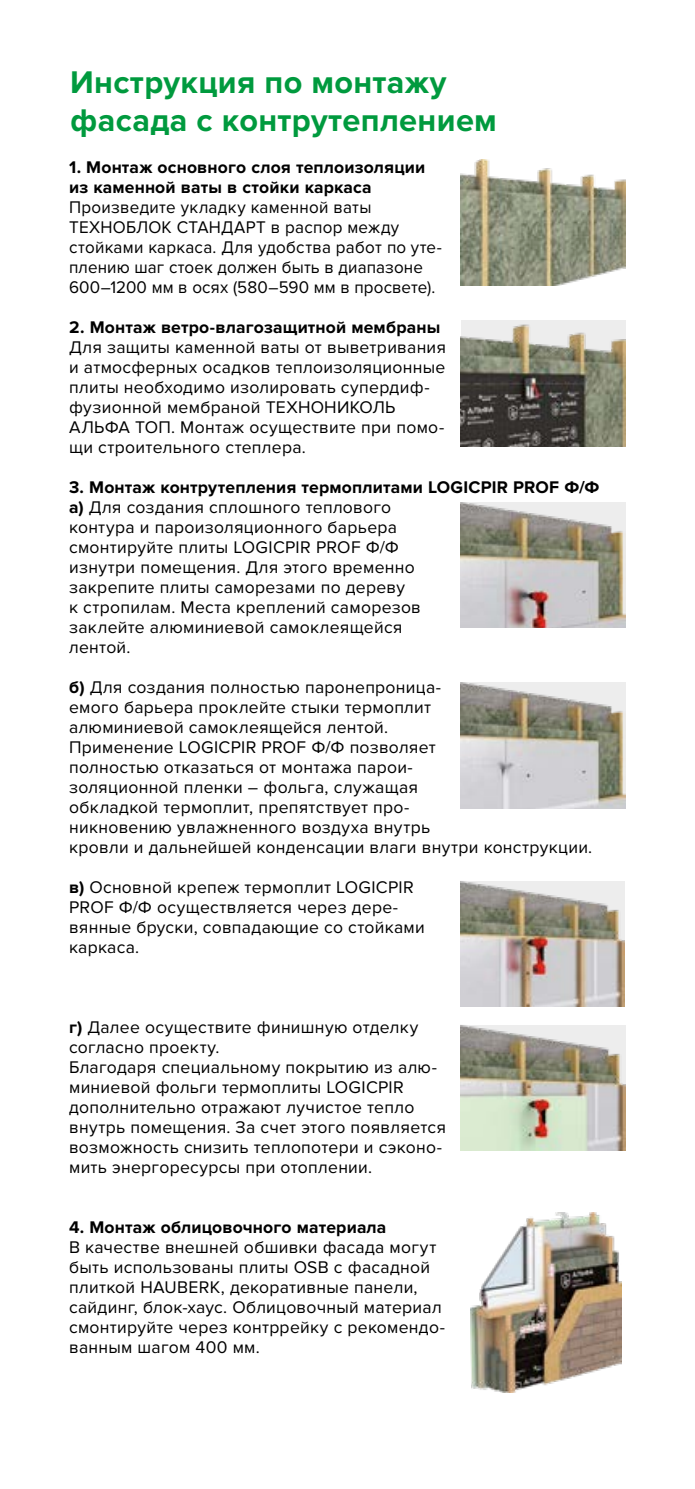
<style>
.page{position:relative;width:695px;height:1489px;background:#fff}
.page>*{position:absolute;margin:0;border:0;box-sizing:border-box;transform-origin:0 0}
.t1{font:700 32.5px/37.5px "Proxima Nova";letter-spacing:.01em;color:#009a3e}
.t2{font:17.5px/20px "Proxima Nova";letter-spacing:.015em;color:#000}
.t3{font:700 17.5px/20px "Proxima Nova";letter-spacing:.01em;color:#000}
.s1{font-weight:700}
</style>
<div class="page">
<img style="left:461px;top:159px;width:164px;height:126px">
<img style="left:461px;top:320px;width:164px;height:126px">
<img style="left:461px;top:502px;width:164px;height:126px">
<img style="left:461px;top:682px;width:164px;height:126px">
<img style="left:460px;top:881px;width:164px;height:125px">
<img style="left:461px;top:1025px;width:164px;height:125px">
<img style="left:470px;top:1212px;width:151px;height:180px">
<h1 class="t1" style="left:70px;top:64px;width:428px">Инструкция по монтажу фасада с контрутеплением</h1>
<p class="t3" style="left:69px;top:157px;width:358px">1. Монтаж основного слоя теплоизоляции из каменной ваты в стойки каркаса</p>
<p class="t2" style="left:69px;top:197px;width:374px">Произведите укладку каменной ваты ТЕХНОБЛОК СТАНДАРТ в распор между стойками каркаса. Для удобства работ по уте&shy;плению шаг стоек должен быть в диапазоне 600–1200 мм в осях (580–590 мм в просвете).</p>
<p class="t3" style="left:69px;top:317px;width:372px">2. Монтаж ветро-влагозащитной мембраны</p>
<p class="t2" style="left:69px;top:337px;width:378px">Для защиты каменной ваты от выветривания и атмосферных осадков теплоизоляционные плиты необходимо изолировать супердиф&shy;фузионной мембраной ТЕХНОНИКОЛЬ АЛЬФА ТОП. Монтаж осуществите при помо&shy;щи строительного степлера.</p>
<p class="t2" style="left:69px;top:477px;width:531px"><span class="s1">3. Монтаж контрутепления термоплитами LOGICPIR PROF Ф/Ф а)</span> Для создания сплошного теплового<br>контура и пароизоляционного барьера<br>смонтируйте плиты LOGICPIR PROF Ф/Ф<br>изнутри помещения. Для этого временно<br>закрепите плиты саморезами по дереву<br>к стропилам. Места креплений саморезов<br>заклейте алюминиевой самоклеящейся<br>лентой.</p>
<p class="t2" style="left:69px;top:677px;width:524px"><span class="s1">б)</span> Для создания полностью паронепроница-<br>емого барьера проклейте стыки термоплит<br>алюминиевой самоклеящейся лентой.<br>Применение LOGICPIR PROF Ф/Ф позволяет<br>полностью отказаться от монтажа парои-<br>золяционной пленки – фольга, служащая<br>обкладкой термоплит, препятствует про-<br>никновению увлажненного воздуха внутрь<br>кровли и дальнейшей конденсации влаги внутри конструкции.</p>
<p class="t2" style="left:69px;top:877px;width:357px"><span class="s1">в)</span> Основной крепеж термоплит LOGICPIR<br>PROF Ф/Ф осуществляется через дере&shy;вянные бруски, совпадающие со стойками каркаса.</p>
<p class="t2" style="left:69px;top:1017px;width:378px"><span class="s1">г)</span> Далее осуществите финишную отделку согласно проекту.<br>Благодаря специальному покрытию из алю&shy;миниевой фольги термоплиты LOGICPIR дополнительно отражают лучистое тепло внутрь помещения. За счет этого появляется возможность снизить теплопотери и сэконо&shy;мить энергоресурсы при отоплении.</p>
<p class="t3" style="left:69px;top:1217px;width:319px">4. Монтаж облицовочного материала</p>
<p class="t2" style="left:69px;top:1237px;width:377px">В качестве внешней обшивки фасада могут быть использованы плиты OSB с фасадной плиткой HAUBERK, декоративные панели, сайдинг, блок-хаус. Облицовочный материал смонтируйте через контррейку с рекомендо&shy;ванным шагом 400 мм.</p>
</div>
